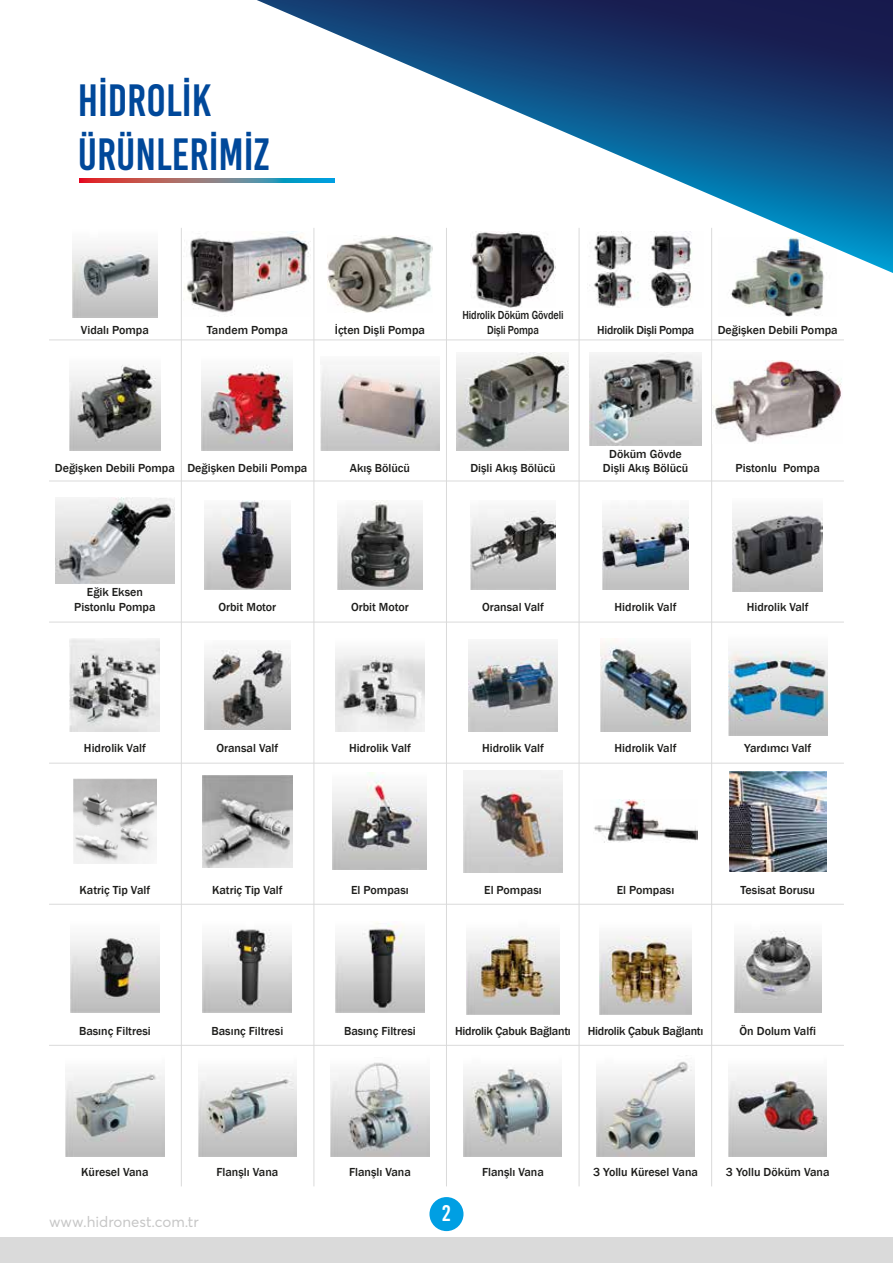
<style>
.page{position:relative;width:893px;height:1263px;background:#fff}
.page>*{position:absolute;margin:0;border:0;box-sizing:border-box;transform-origin:0 0}
.t1{font:45px/54px "Bebas Kai";color:#00489a}
.t2{font:22.5px "Bebas Kai";color:#fff}
.t3{font:15px "Averta";color:#c7c7c7}
.t4{font:500 12px/14.4px "Franklin Gothic";color:#1d1d1b;text-align:center}
.t5{font:500 12px "Franklin Gothic";letter-spacing:-.02em;color:#1d1d1b}
.t6{font:500 12px/15px "Franklin Gothic";color:#1d1d1b;text-align:center;scale:.85 1}
.t7{font:500 12px "Franklin Gothic";letter-spacing:-.025em;color:#1d1d1b}
</style>
<div class="page">
<svg style="left:80px;top:178px;width:177px;height:4px"></svg>
<div style="left:0;top:1237px;width:893px;height:26px;background:#dadada"></div>
<div style="left:429px;top:1197px;width:34px;height:34px;background:#009fe3;border-radius:50%"></div>
<img style="left:729px;top:273px;width:95px;height:44px">
<img style="left:72px;top:245px;width:86px;height:73px">
<svg style="left:257px;top:0;width:636px;height:273px"></svg>
<hr style="left:181px;top:228px;width:1px;height:958px;background:#dadada">
<hr style="left:314px;top:228px;width:1px;height:958px;background:#dadada">
<hr style="left:446px;top:228px;width:1px;height:958px;background:#dadada">
<hr style="left:579px;top:228px;width:1px;height:958px;background:#dadada">
<hr style="left:711px;top:228px;width:1px;height:958px;background:#dadada">
<hr style="left:49px;top:339px;width:795px;height:1px;background:#dadada">
<hr style="left:49px;top:481px;width:795px;height:1px;background:#dadada">
<hr style="left:49px;top:622px;width:795px;height:1px;background:#dadada">
<hr style="left:49px;top:763px;width:795px;height:1px;background:#dadada">
<hr style="left:49px;top:904px;width:795px;height:1px;background:#dadada">
<hr style="left:49px;top:1045px;width:795px;height:1px;background:#dadada">
<img style="left:184px;top:232px;width:127px;height:83px">
<img style="left:328px;top:236px;width:104px;height:76px">
<img style="left:470px;top:231px;width:86px;height:77px">
<img style="left:588px;top:231px;width:115px;height:77px">
<img style="left:69px;top:364px;width:91px;height:87px">
<img style="left:202px;top:365px;width:91px;height:86px">
<img style="left:320px;top:365px;width:119px;height:86px">
<img style="left:589px;top:353px;width:113px;height:93px">
<img style="left:457px;top:353px;width:112px;height:98px">
<img style="left:55px;top:497px;width:120px;height:86px">
<img style="left:204px;top:500px;width:86px;height:89px">
<img style="left:337px;top:500px;width:86px;height:89px">
<img style="left:470px;top:510px;width:86px;height:79px">
<img style="left:70px;top:639px;width:90px;height:92px">
<img style="left:204px;top:648px;width:86px;height:81px">
<img style="left:335px;top:652px;width:90px;height:79px">
<img style="left:728px;top:650px;width:99px;height:86px">
<img style="left:601px;top:643px;width:89px;height:88px">
<img style="left:468px;top:644px;width:90px;height:87px">
<img style="left:733px;top:512px;width:89px;height:79px">
<img style="left:603px;top:514px;width:85px;height:75px">
<img style="left:74px;top:778px;width:82px;height:86px">
<img style="left:203px;top:775px;width:89px;height:92px">
<img style="left:333px;top:773px;width:94px;height:97px">
<img style="left:463px;top:770px;width:100px;height:102px">
<img style="left:594px;top:800px;width:104px;height:43px">
<img style="left:70px;top:938px;width:89px;height:75px">
<img style="left:335px;top:923px;width:89px;height:90px">
<img style="left:203px;top:929px;width:89px;height:84px">
<img style="left:729px;top:771px;width:97px;height:100px">
<img style="left:467px;top:935px;width:92px;height:80px">
<img style="left:599px;top:935px;width:92px;height:80px">
<img style="left:734px;top:930px;width:87px;height:82px">
<img style="left:66px;top:1071px;width:98px;height:86px">
<img style="left:729px;top:1071px;width:98px;height:86px">
<img style="left:596px;top:1061px;width:98px;height:96px">
<img style="left:464px;top:1067px;width:98px;height:90px">
<img style="left:331px;top:1062px;width:98px;height:95px">
<img style="left:198px;top:1072px;width:99px;height:85px">
<img style="left:713px;top:360px;width:129px;height:83px">
<h1 class="t1" style="left:78px;top:74px;width:193px">HİDROLİK<br>ÜRÜNLERİMİZ</h1>
<p class="t6" style="left:462px;top:307px;width:121px">Hidrolik Döküm Gövdeli<br>Dişli Pompa</p>
<p class="t4" style="left:81px;top:323px;width:70px">Vidalı Pompa</p>
<p class="t4" style="left:207px;top:323px;width:83px">Tandem Pompa</p>
<p class="t4" style="left:335px;top:323px;width:92px">İçten Dişli Pompa</p>
<p class="t4" style="left:718px;top:323px;width:121px">Değişken Debili Pompa</p>
<p class="t7" style="left:597px;top:322px;width:98px">Hidrolik Dişli Pompa</p>
<p class="t4" style="left:55px;top:461px;width:121px">Değişken Debili Pompa</p>
<p class="t4" style="left:187px;top:461px;width:121px">Değişken Debili Pompa</p>
<p class="t4" style="left:350px;top:461px;width:62px">Akış Bölücü</p>
<p class="t4" style="left:470px;top:461px;width:87px">Dişli Akış Bölücü</p>
<p class="t4" style="left:603px;top:447px;width:87px">Döküm Gövde<br>Dişli Akış Bölücü</p>
<p class="t4" style="left:736px;top:461px;width:86px">Pistonlu Pompa</p>
<p class="t4" style="left:74px;top:585px;width:83px">Eğik Eksen<br>Pistonlu Pompa</p>
<p class="t4" style="left:218px;top:599px;width:59px">Orbit Motor</p>
<p class="t4" style="left:351px;top:599px;width:59px">Orbit Motor</p>
<p class="t4" style="left:482px;top:599px;width:63px">Oransal Valf</p>
<p class="t4" style="left:615px;top:599px;width:63px">Hidrolik Valf</p>
<p class="t4" style="left:747px;top:599px;width:63px">Hidrolik Valf</p>
<p class="t4" style="left:84px;top:740px;width:63px">Hidrolik Valf</p>
<p class="t4" style="left:216px;top:740px;width:63px">Oransal Valf</p>
<p class="t4" style="left:482px;top:740px;width:63px">Hidrolik Valf</p>
<p class="t4" style="left:615px;top:740px;width:63px">Hidrolik Valf</p>
<p class="t4" style="left:744px;top:740px;width:68px">Yardımcı Valf</p>
<p class="t4" style="left:349px;top:741px;width:63px">Hidrolik Valf</p>
<p class="t4" style="left:80px;top:883px;width:72px">Katriç Tip Valf</p>
<p class="t4" style="left:212px;top:883px;width:72px">Katriç Tip Valf</p>
<p class="t4" style="left:351px;top:883px;width:59px">El Pompası</p>
<p class="t4" style="left:484px;top:883px;width:59px">El Pompası</p>
<p class="t4" style="left:617px;top:883px;width:59px">El Pompası</p>
<p class="t4" style="left:740px;top:883px;width:76px">Tesisat Borusu</p>
<p class="t4" style="left:79px;top:1024px;width:73px">Basınç Filtresi</p>
<p class="t4" style="left:211px;top:1024px;width:73px">Basınç Filtresi</p>
<p class="t4" style="left:344px;top:1024px;width:73px">Basınç Filtresi</p>
<p class="t5" style="left:455px;top:1023px;width:117px">Hidrolik Çabuk Bağlantı</p>
<p class="t5" style="left:588px;top:1023px;width:117px">Hidrolik Çabuk Bağlantı</p>
<p class="t4" style="left:740px;top:1024px;width:78px">Ön Dolum Valfi</p>
<p class="t4" style="left:81px;top:1165px;width:69px">Küresel Vana</p>
<p class="t4" style="left:216px;top:1165px;width:63px">Flanşlı Vana</p>
<p class="t4" style="left:349px;top:1165px;width:63px">Flanşlı Vana</p>
<p class="t4" style="left:482px;top:1165px;width:63px">Flanşlı Vana</p>
<p class="t4" style="left:593px;top:1165px;width:106px">3 Yollu Küresel Vana</p>
<p class="t4" style="left:726px;top:1165px;width:105px">3 Yollu Döküm Vana</p>
<p class="t3" style="left:49px;top:1212px;width:151px">www.hidronest.com.tr</p>
<h2 class="t2" style="left:442px;top:1201px;width:10px">2</h2>
</div>
